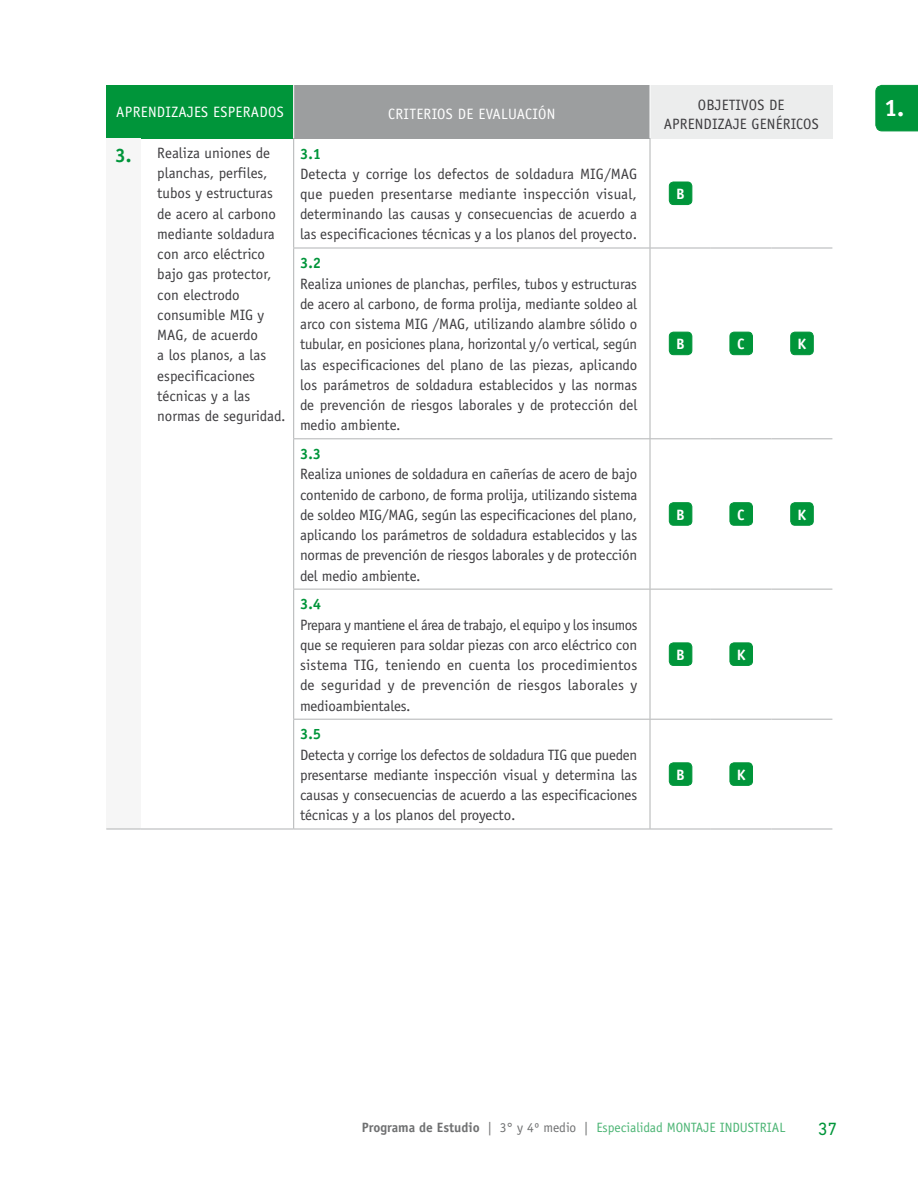
<style>
.page{position:relative;width:918px;height:1188px;background:#fff}
.page>*{position:absolute;margin:0;border:0;box-sizing:border-box;transform-origin:0 0}
.t1{font:700 24px "Officina Sans";color:#fff}
.t2{font:18px "DIN Next LT Pro";color:#00953a}
.t3{font:15px/20.2px "Officina Sans";color:#3e3d40;text-align:justify}
.t4{font:15px "Officina Sans";letter-spacing:.02em;color:#fff}
.t5{font:700 15px "Officina Sans";color:#00953a}
.t6{font:700 15px "Officina Sans";color:#fff}
.t7{font:13.5px "Officina Sans";color:#4db575}
.s1{font-weight:700;font-size:19.5px;color:#00953a}
.s2{font-weight:700;color:#707172}
.s3{color:#707172}
</style>
<div class="page">
<div style="left:106px;top:85px;width:188px;height:53px;background:#00953a"></div>
<div style="left:294px;top:85px;width:356px;height:53px;background:#9c9e9f"></div>
<div style="left:650px;top:85px;width:182px;height:53px;background:#eceded"></div>
<div style="left:106px;top:138px;width:34px;height:691px;background:#f6f6f6"></div>
<hr style="left:294px;top:829px;width:356px;height:1px;background:#b1b3b4">
<hr style="left:650px;top:829px;width:61px;height:1px;background:#b1b3b4">
<hr style="left:711px;top:829px;width:61px;height:1px;background:#b1b3b4">
<hr style="left:772px;top:829px;width:60px;height:1px;background:#b1b3b4">
<hr style="left:106px;top:829px;width:34px;height:1px;background:#b1b3b4">
<hr style="left:140px;top:829px;width:154px;height:1px;background:#b1b3b4">
<hr style="left:650px;top:85px;width:1px;height:53px;background:#fff">
<hr style="left:832px;top:85px;width:1px;height:53px;background:#eceded">
<hr style="left:711px;top:248px;width:61px;height:1px;background:#b1b3b4">
<hr style="left:772px;top:248px;width:60px;height:1px;background:#b1b3b4">
<hr style="left:711px;top:438px;width:61px;height:1px;background:#b1b3b4">
<hr style="left:772px;top:438px;width:60px;height:1px;background:#b1b3b4">
<hr style="left:711px;top:589px;width:61px;height:1px;background:#b1b3b4">
<hr style="left:772px;top:589px;width:60px;height:1px;background:#b1b3b4">
<hr style="left:711px;top:719px;width:61px;height:1px;background:#b1b3b4">
<hr style="left:772px;top:719px;width:60px;height:1px;background:#b1b3b4">
<hr style="left:293px;top:85px;width:1px;height:53px;background:#fff">
<hr style="left:293px;top:138px;width:1px;height:110px;background:#b1b3b4">
<hr style="left:650px;top:138px;width:1px;height:110px;background:#b1b3b4">
<hr style="left:293px;top:248px;width:1px;height:190px;background:#b1b3b4">
<hr style="left:650px;top:248px;width:1px;height:190px;background:#b1b3b4">
<hr style="left:293px;top:439px;width:1px;height:150px;background:#b1b3b4">
<hr style="left:650px;top:439px;width:1px;height:150px;background:#b1b3b4">
<hr style="left:293px;top:590px;width:1px;height:129px;background:#b1b3b4">
<hr style="left:650px;top:590px;width:1px;height:129px;background:#b1b3b4">
<hr style="left:293px;top:720px;width:1px;height:109px;background:#b1b3b4">
<hr style="left:650px;top:720px;width:1px;height:109px;background:#b1b3b4">
<hr style="left:293px;top:248px;width:357px;height:1px;background:#b1b3b4">
<hr style="left:650px;top:248px;width:61px;height:1px;background:#b1b3b4">
<hr style="left:293px;top:438px;width:357px;height:1px;background:#b1b3b4">
<hr style="left:650px;top:438px;width:61px;height:1px;background:#b1b3b4">
<hr style="left:293px;top:589px;width:357px;height:1px;background:#b1b3b4">
<hr style="left:650px;top:589px;width:61px;height:1px;background:#b1b3b4">
<hr style="left:293px;top:719px;width:357px;height:1px;background:#b1b3b4">
<hr style="left:650px;top:719px;width:61px;height:1px;background:#b1b3b4">
<div style="left:669px;top:182px;width:23px;height:23px;background:#00953a;border-radius:4px"></div>
<div style="left:669px;top:182px;width:23px;height:23px;border:1px solid #00953a;border-radius:4px"></div>
<div style="left:669px;top:332px;width:23px;height:23px;background:#00953a;border-radius:4px"></div>
<div style="left:669px;top:332px;width:23px;height:23px;border:1px solid #00953a;border-radius:4px"></div>
<div style="left:730px;top:332px;width:22px;height:23px;background:#00953a;border-radius:4px"></div>
<div style="left:730px;top:332px;width:23px;height:23px;border:1px solid #00953a;border-radius:4px"></div>
<div style="left:791px;top:332px;width:22px;height:23px;background:#00953a;border-radius:4px"></div>
<div style="left:790px;top:332px;width:24px;height:23px;border:1px solid #00953a;border-radius:4px"></div>
<div style="left:669px;top:503px;width:23px;height:22px;background:#00953a;border-radius:4px"></div>
<div style="left:669px;top:502px;width:23px;height:23px;border:1px solid #00953a;border-radius:4px"></div>
<div style="left:730px;top:503px;width:22px;height:22px;background:#00953a;border-radius:4px"></div>
<div style="left:730px;top:502px;width:23px;height:23px;border:1px solid #00953a;border-radius:4px"></div>
<div style="left:791px;top:503px;width:22px;height:22px;background:#00953a;border-radius:4px"></div>
<div style="left:790px;top:502px;width:24px;height:23px;border:1px solid #00953a;border-radius:4px"></div>
<div style="left:669px;top:643px;width:23px;height:22px;background:#00953a;border-radius:4px"></div>
<div style="left:669px;top:643px;width:23px;height:23px;border:1px solid #00953a;border-radius:4px"></div>
<div style="left:730px;top:643px;width:22px;height:22px;background:#00953a;border-radius:4px"></div>
<div style="left:730px;top:643px;width:23px;height:23px;border:1px solid #00953a;border-radius:4px"></div>
<div style="left:669px;top:763px;width:23px;height:22px;background:#00953a;border-radius:4px"></div>
<div style="left:669px;top:763px;width:23px;height:23px;border:1px solid #00953a;border-radius:4px"></div>
<div style="left:730px;top:763px;width:22px;height:22px;background:#00953a;border-radius:4px"></div>
<div style="left:730px;top:763px;width:23px;height:23px;border:1px solid #00953a;border-radius:4px"></div>
<div style="left:875px;top:85px;width:43px;height:46px;background:#00953a"></div>
<p class="t4" style="left:116px;top:103px;width:9px">Aprend</p>
<p class="t4" style="left:166px;top:103px;width:30px">izajes</p>
<p class="t4" style="left:213px;top:103px;width:9px">esper</p>
<p class="t4" style="left:251px;top:103px;width:18px">ados</p>
<p class="t4" style="left:388px;top:106px;width:159px">Criterios de evaluación</p>
<p class="t3" style="left:664px;top:95px;width:156px;line-height:19.5px;text-align:center">OBJETIVOS DE<br>APRENDIZAJE GENÉRICOS</p>
<p class="t3" style="left:157px;top:143px;width:130px;text-align:left;text-indent:-42px"><span class="s1">3.</span> Realiza uniones de planchas, perfiles, tubos y estructuras de acero al carbono mediante soldadura con arco eléctrico bajo gas protector, con electrodo consumible MIG y<br>MAG, de acuerdo<br>a los planos, a las especificaciones técnicas y a las normas de seguridad.</p>
<p class="t5" style="left:300px;top:144px;width:23px">3.1</p>
<p class="t3" style="left:300px;top:164px;width:339px">Detecta y corrige los defectos de soldadura MIG/MAG que pueden presentarse mediante inspección visual, determinando las causas y consecuencias de acuerdo a las especificaciones técnicas y a los planos del proyecto.</p>
<p class="t6" style="left:676px;top:185px;width:8px">b</p>
<p class="t5" style="left:300px;top:254px;width:23px">3.2</p>
<p class="t3" style="left:300px;top:273px;width:339px">Realiza uniones de planchas, perfiles, tubos y estructuras de acero al carbono, de forma prolija, mediante soldeo al arco con sistema MIG /MAG, utilizando alambre sólido o tubular, en posiciones plana, horizontal y/o vertical, según las especificaciones del plano de las piezas, aplicando los parámetros de soldadura establecidos y las normas de prevención de riesgos laborales y de protección del medio ambiente.</p>
<p class="t6" style="left:676px;top:335px;width:8px">b</p>
<p class="t6" style="left:737px;top:335px;width:8px">c</p>
<p class="t6" style="left:798px;top:335px;width:9px">k</p>
<p class="t5" style="left:300px;top:445px;width:23px">3.3</p>
<p class="t3" style="left:300px;top:464px;width:339px">Realiza uniones de soldadura en cañerías de acero de bajo contenido de carbono, de forma prolija, utilizando sistema de soldeo MIG/MAG, según las especificaciones del plano, aplicando los parámetros de soldadura establecidos y las normas de prevención de riesgos laborales y de protección del medio ambiente.</p>
<p class="t5" style="left:300px;top:595px;width:23px">3.4</p>
<p class="t3" style="left:300px;top:615px;width:339px">Prepara y mantiene el área de trabajo, el equipo y los insumos que se requieren para soldar piezas con arco eléctrico con sistema TIG, teniendo en cuenta los procedimientos de seguridad y de prevención de riesgos laborales y medioambientales.</p>
<p class="t5" style="left:300px;top:725px;width:23px">3.5</p>
<p class="t3" style="left:300px;top:745px;width:339px">Detecta y corrige los defectos de soldadura TIG que pueden presentarse mediante inspección visual y determina las causas y consecuencias de acuerdo a las especificaciones técnicas y a los planos del proyecto.</p>
<p class="t6" style="left:676px;top:505px;width:8px">b</p>
<p class="t6" style="left:737px;top:505px;width:8px">c</p>
<p class="t6" style="left:798px;top:505px;width:9px">k</p>
<p class="t6" style="left:676px;top:646px;width:8px">b</p>
<p class="t6" style="left:737px;top:646px;width:9px">k</p>
<p class="t6" style="left:676px;top:766px;width:8px">b</p>
<p class="t6" style="left:737px;top:766px;width:9px">k</p>
<h1 class="t1" style="left:884px;top:93px;width:21px">1.</h1>
<p class="t7" style="left:362px;top:1120px;width:425px"><span class="s2">Programa de Estudio</span> <span class="s3">| 3° y 4º medio |</span> Especialidad MONTAJE INDUSTRIAL</p>
<p class="t2" style="left:818px;top:1118px;width:21px">37</p>
</div>
